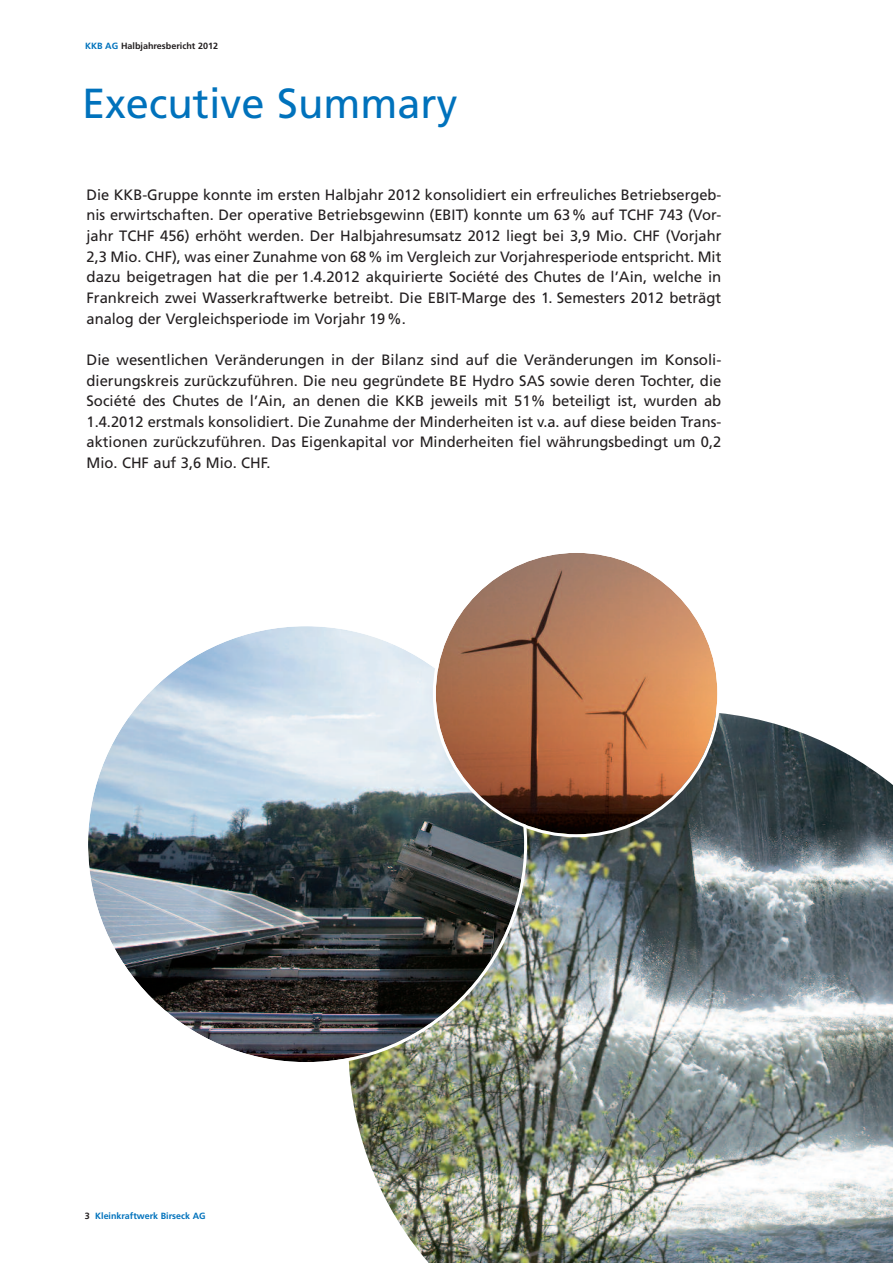
<style>
.page{position:relative;width:893px;height:1263px;background:#fff}
.page>*{position:absolute;margin:0;border:0;box-sizing:border-box;transform-origin:0 0}
.t1{font:42px "Frutiger";color:#0072bc}
.t2{font:15px/20.7px "Frutiger";color:#231f20;text-align:justify}
.t3{font:700 9px "Frutiger";color:#231f20}
.t4{font:700 9px "Frutiger";color:#0072bc}
.s1{color:#0072bc}
.s2{color:#231f20}
</style>
<div class="page">
<img style="left:349px;top:713px;width:544px;height:550px">
<img style="left:88px;top:626px;width:439px;height:439px">
<svg style="left:433px;top:553px;width:287px;height:284px"></svg>
<p class="t3" style="left:85px;top:43px;width:135px"><span class="s1">KKB AG</span> Halbjahresbericht 2012</p>
<h1 class="t1" style="left:82px;top:87px;width:377px">Executive Summary</h1>
<p class="t2" style="left:87px;top:185px;width:636px">Die KKB-Gruppe konnte im ersten Halbjahr 2012 konsolidiert ein erfreuliches Betriebsergeb&shy;nis erwirtschaften. Der operative Betriebsgewinn (EBIT) konnte um 63% auf TCHF 743 (Vor&shy;jahr TCHF 456) erhöht werden. Der Halbjahresumsatz 2012 liegt bei 3,9 Mio. CHF (Vorjahr 2,3 Mio. CHF), was einer Zunahme von 68% im Vergleich zur Vorjahresperiode entspricht. Mit dazu beigetragen hat die per 1.4.2012 akquirierte Société des Chutes de l’Ain, welche in Frankreich zwei Wasserkraftwerke betreibt. Die EBIT-Marge des 1. Semesters 2012 beträgt analog der Vergleichsperiode im Vorjahr 19%.</p>
<p class="t2" style="left:87px;top:350px;width:636px">Die wesentlichen Veränderungen in der Bilanz sind auf die Veränderungen im Konsoli&shy;dierungskreis zurückzuführen. Die neu gegründete BE Hydro SAS sowie deren Tochter, die Société des Chutes de l’Ain, an denen die KKB jeweils mit 51% beteiligt ist, wurden ab 1.4.2012 erstmals konsolidiert. Die Zunahme der Minderheiten ist v.a. auf diese beiden Trans&shy;aktionen zurückzuführen. Das Eigenkapital vor Minderheiten fiel währungsbedingt um 0,2<br>Mio. CHF auf 3,6 Mio. CHF.</p>
<p class="t4" style="left:85px;top:1212px;width:122px"><span class="s2">3</span> Kleinkraftwerk Birseck AG</p>
</div>
